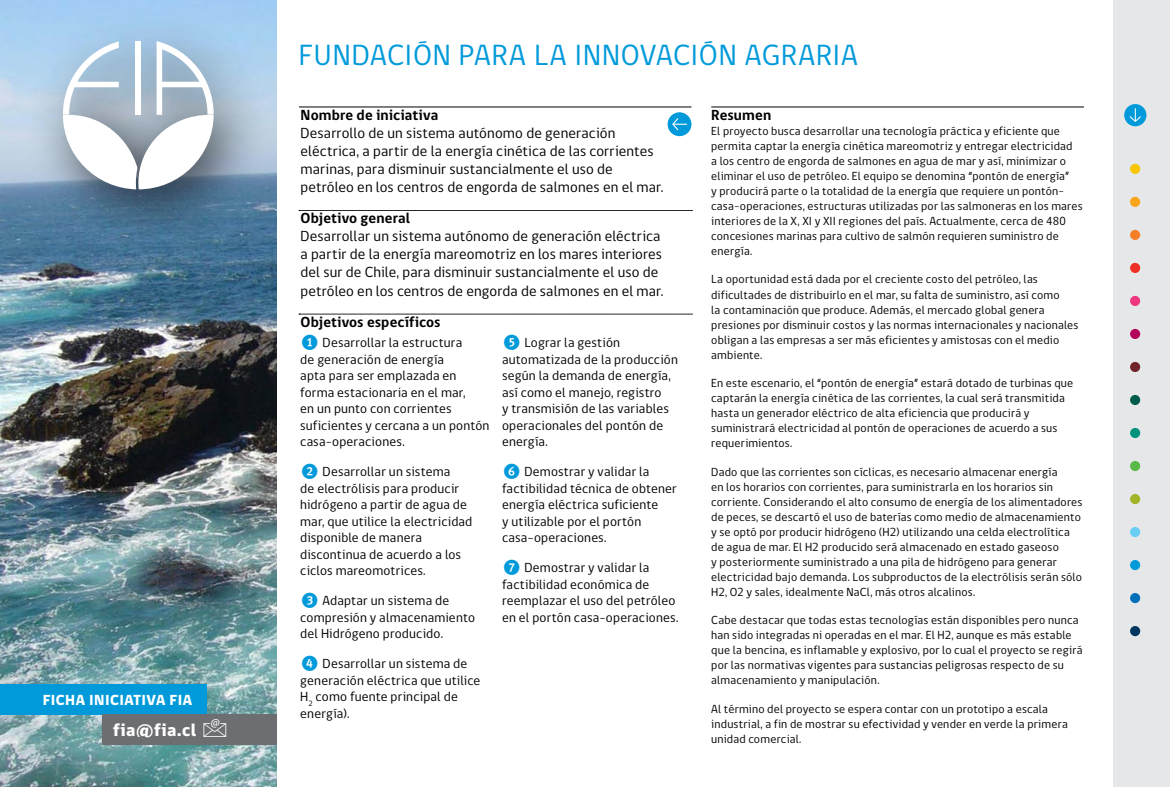
<style>
.page{position:relative;width:1170px;height:787px;background:#fff}
.page>*{position:absolute;margin:0;border:0;box-sizing:border-box;transform-origin:0 0}
.t1{font:30px "gob CL";letter-spacing:.02em;color:#009ada}
.t2{font:800 18px "gob CL";letter-spacing:.025em;color:#fff}
.t3{font:15px/18px "gob CL";letter-spacing:.01em;color:#000}
.t4{font:700 15px "gob CL";letter-spacing:.005em;color:#000}
.t5{font:800 15px "gob CL";letter-spacing:.025em;color:#fff}
.t6{font:13.5px/16.5px "gob CL";letter-spacing:.015em;color:#000}
.t7{font:12px/15px "gob CL";letter-spacing:.015em;color:#000}
.s1{color:#009ada}
</style>
<div class="page">
<img style="left:0;top:0;width:276px;height:787px">
<div style="left:27px;top:7px;width:243px;height:239px;background:#000;opacity:.75"></div>
<svg style="left:63px;top:41px;width:151px;height:148px"></svg>
<hr style="left:299px;top:107px;width:392px;height:1px;background:#000">
<hr style="left:711px;top:107px;width:372px;height:1px;background:#000">
<svg style="left:299px;top:210px;width:393px;height:1px"></svg>
<svg style="left:299px;top:314px;width:393px;height:1px"></svg>
<div style="left:1113px;top:0;width:56px;height:787px;background:#e6e7e8"></div>
<div style="left:667px;top:112px;width:24px;height:24px;background:#009ada;border-radius:50%"></div>
<svg style="left:672px;top:118px;width:15px;height:12px"></svg>
<div style="left:1124px;top:104px;width:22px;height:22px;background:#009ada;border-radius:50%"></div>
<svg style="left:1129px;top:108px;width:11px;height:14px"></svg>
<div style="left:1129px;top:164px;width:11px;height:10px;background:#f9c606;border-radius:50%"></div>
<div style="left:1129px;top:197px;width:11px;height:10px;background:#faa41a;border-radius:50%"></div>
<div style="left:1129px;top:230px;width:11px;height:10px;background:#f57e29;border-radius:50%"></div>
<div style="left:1129px;top:263px;width:11px;height:10px;background:#ee3124;border-radius:50%"></div>
<div style="left:1129px;top:296px;width:11px;height:10px;background:#ee3780;border-radius:50%"></div>
<div style="left:1129px;top:329px;width:11px;height:10px;background:#b3025b;border-radius:50%"></div>
<div style="left:1129px;top:362px;width:11px;height:10px;background:#702328;border-radius:50%"></div>
<div style="left:1129px;top:395px;width:11px;height:10px;background:#005a4a;border-radius:50%"></div>
<div style="left:1129px;top:428px;width:11px;height:10px;background:#00927c;border-radius:50%"></div>
<div style="left:1129px;top:461px;width:11px;height:10px;background:#58b947;border-radius:50%"></div>
<div style="left:1129px;top:494px;width:11px;height:10px;background:#a2b427;border-radius:50%"></div>
<div style="left:1129px;top:527px;width:11px;height:10px;background:#68cef3;border-radius:50%"></div>
<div style="left:1129px;top:560px;width:11px;height:10px;background:#009ada;border-radius:50%"></div>
<div style="left:1129px;top:593px;width:11px;height:10px;background:#006fba;border-radius:50%"></div>
<div style="left:1129px;top:626px;width:11px;height:10px;background:#003660;border-radius:50%"></div>
<div style="left:0;top:684px;width:207px;height:30px;background:#009ada"></div>
<div style="left:102px;top:714px;width:174px;height:30px;background:#6d6e71"></div>
<p class="t5" style="left:43px;top:689px;width:151px">FICHA INICIATIVA FIA</p>
<h2 class="t2" style="left:113px;top:717px;width:85px">fia@fia.cl</h2>
<h1 class="t1" style="left:299px;top:35px;width:560px">FUNDACIÓN PARA LA INNOVACIÓN AGRARIA</h1>
<p class="t4" style="left:300px;top:105px;width:139px">Nombre de iniciativa</p>
<p class="t3" style="left:300px;top:124px;width:364px">Desarrollo de un sistema autónomo de generación eléctrica, a partir de la energía cinética de las corrientes marinas, para disminuir sustancialmente el uso de petróleo en los centros de engorda de salmones en el mar.</p>
<p class="t4" style="left:300px;top:208px;width:111px">Objetivo general</p>
<p class="t3" style="left:300px;top:228px;width:364px">Desarrollar un sistema autónomo de generación eléctrica a partir de la energía mareomotriz en los mares interiores del sur de Chile, para disminuir sustancialmente el uso de petróleo en los centros de engorda de salmones en el mar.</p>
<p class="t4" style="left:300px;top:312px;width:142px">Objetivos específicos</p>
<p class="t6" style="left:300px;top:334px;width:191px;text-indent:22px">Desarrollar la estructura<br>de generación de energía<br>apta para ser emplazada en forma estacionaria en el mar,<br>en un punto con corrientes suficientes y cercana a un pontón casa-operaciones.</p>
<p class="t6" style="left:300px;top:463px;width:173px;text-indent:22px">Desarrollar un sistema<br>de electrólisis para producir hidrógeno a partir de agua de mar, que utilice la electricidad disponible de manera discontinua de acuerdo a los ciclos mareomotrices.</p>
<p class="t6" style="left:300px;top:592px;width:176px"><span class="s1">▼</span> Adaptar un sistema de compresión y almacenamiento del Hidrógeno producido.</p>
<p class="t6" style="left:300px;top:655px;width:182px"><span class="s1">◆</span> Desarrollar un sistema de generación eléctrica que utilice<br>H<sub>2</sub> como fuente principal de energía).</p>
<p class="t6" style="left:502px;top:334px;width:177px;text-indent:22px">Lograr la gestión automatizada de la producción según la demanda de energía, así como el manejo, registro<br>y transmisión de las variables operacionales del pontón de energía.</p>
<p class="t6" style="left:502px;top:463px;width:176px"><span class="s1">□</span> Demostrar y validar la factibilidad técnica de obtener energía eléctrica suficiente<br>y utilizable por el portón casa−operaciones.</p>
<p class="t6" style="left:502px;top:559px;width:178px;text-indent:22px">Demostrar y validar la factibilidad económica de reemplazar el uso del petróleo en el portón casa−operaciones.</p>
<p class="t4" style="left:711px;top:105px;width:61px">Resumen</p>
<p class="t7" style="left:711px;top:124px;width:373px">El proyecto busca desarrollar una tecnología práctica y eficiente que permita captar la energía cinética mareomotriz y entregar electricidad<br>a los centro de engorda de salmones en agua de mar y así, minimizar o eliminar el uso de petróleo. El equipo se denomina “pontón de energía”<br>y producirá parte o la totalidad de la energía que requiere un pontón&shy;casa-operaciones, estructuras utilizadas por las salmoneras en los mares interiores de la X, XI y XII regiones del país. Actualmente, cerca de 480 concesiones marinas para cultivo de salmón requieren suministro de energía.</p>
<p class="t7" style="left:711px;top:272px;width:369px">La oportunidad está dada por el creciente costo del petróleo, las dificultades de distribuirlo en el mar, su falta de suministro, así como<br>la contaminación que produce. Además, el mercado global genera presiones por disminuir costos y las normas internacionales y nacionales obligan a las empresas a ser más eficientes y amistosas con el medio ambiente.</p>
<p class="t7" style="left:711px;top:376px;width:363px">En este escenario, el “pontón de energía” estará dotado de turbinas que captarán la energía cinética de las corrientes, la cual será transmitida hasta un generador eléctrico de alta eficiencia que producirá y suministrará electricidad al pontón de operaciones de acuerdo a sus requerimientos.</p>
<p class="t7" style="left:711px;top:464px;width:372px">Dado que las corrientes son cíclicas, es necesario almacenar energía<br>en los horarios con corrientes, para suministrarla en los horarios sin corriente. Considerando el alto consumo de energía de los alimentadores de peces, se descartó el uso de baterías como medio de almacenamiento y se optó por producir hidrógeno (H2) utilizando una celda electrolítica de agua de mar. El H2 producido será almacenado en estado gaseoso<br>y posteriormente suministrado a una pila de hidrógeno para generar electricidad bajo demanda. Los subproductos de la electrólisis serán sólo H2, O2 y sales, idealmente NaCl, más otros alcalinos.</p>
<p class="t7" style="left:711px;top:613px;width:373px">Cabe destacar que todas estas tecnologías están disponibles pero nunca han sido integradas ni operadas en el mar. El H2, aunque es más estable que la bencina, es inflamable y explosivo, por lo cual el proyecto se regirá por las normativas vigentes para sustancias peligrosas respecto de su almacenamiento y manipulación.</p>
<p class="t7" style="left:711px;top:701px;width:358px">Al término del proyecto se espera contar con un prototipo a escala industrial, a fin de mostrar su efectividad y vender en verde la primera unidad comercial.</p>
</div>
